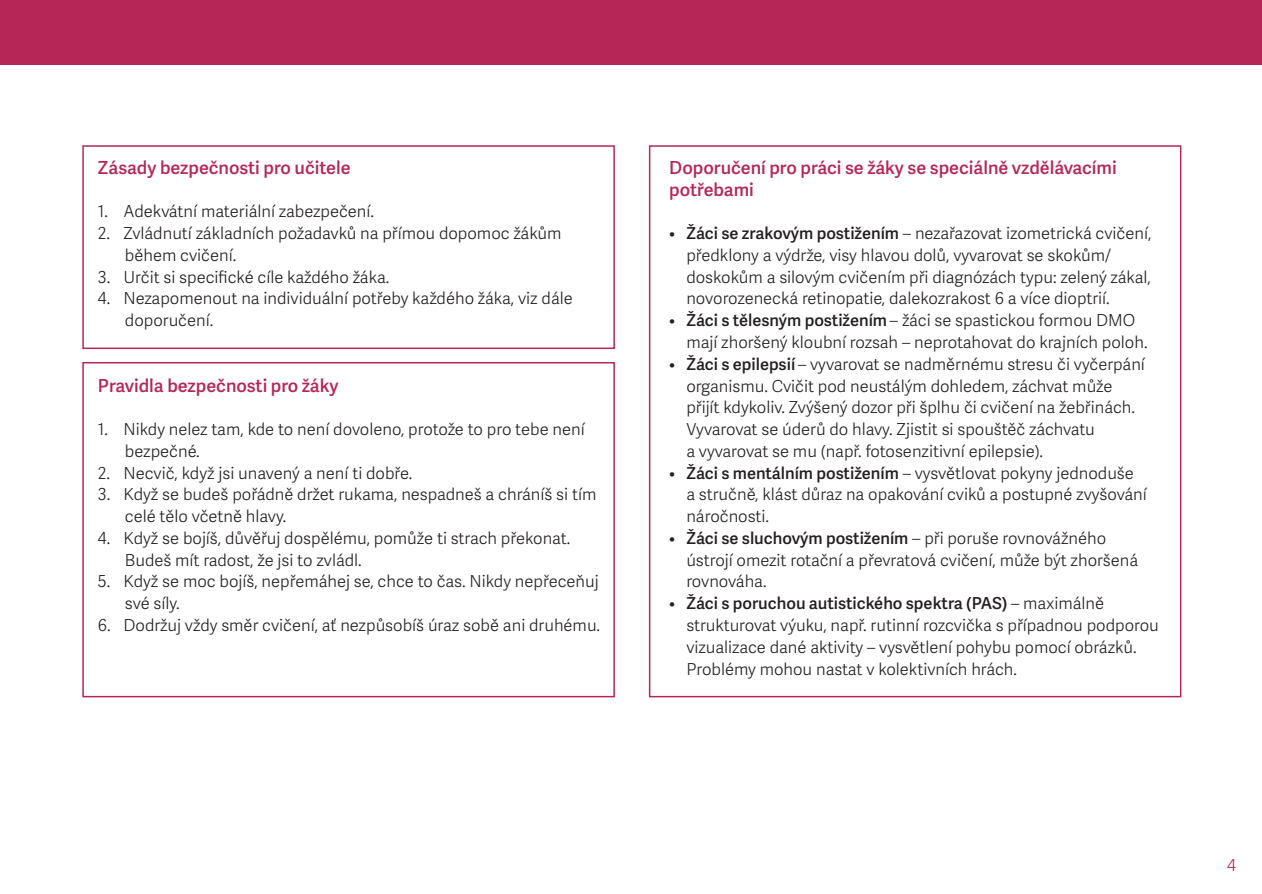
<style>
.page{position:relative;width:1262px;height:894px;background:#fff}
.page>*{position:absolute;margin:0;border:0;box-sizing:border-box;transform-origin:0 0}
.t1{font:600 18px/21.8px "Adelle Sans";color:#b62657}
.t2{font:300 16.5px/21.8px "Adelle Sans";color:#231f20}
.t3{font:300 16.5px "Adelle Sans";color:#b62657}
.s1{font-weight:600}
</style>
<div class="page">
<div style="left:0;top:0;width:1261px;height:65px;background:#b62657"></div>
<div style="left:82px;top:145px;width:533px;height:204px;border:2px solid #b62657"></div>
<div style="left:82px;top:362px;width:533px;height:335px;border:2px solid #b62657"></div>
<div style="left:649px;top:145px;width:532px;height:552px;border:2px solid #b62657"></div>
<p class="t1" style="left:98px;top:156px;width:254px">Zásady bezpečnosti pro učitele</p>
<p class="t2" style="left:98px;top:200px;width:278px">1. Adekvátní materiální zabezpečení.</p>
<p class="t2" style="left:125px;top:222px;width:438px;text-indent:-27px">2. Zvládnutí základních požadavků na přímou dopomoc žákům během cvičení.</p>
<p class="t2" style="left:98px;top:265px;width:293px">3. Určit si specifické cíle každého žáka.</p>
<p class="t2" style="left:125px;top:287px;width:449px;text-indent:-27px">4. Nezapomenout na individuální potřeby každého žáka, viz dále doporučení.</p>
<p class="t1" style="left:98px;top:373px;width:242px">Pravidla bezpečnosti pro žáky</p>
<p class="t2" style="left:125px;top:417px;width:461px;text-indent:-27px">1. Nikdy nelez tam, kde to není dovoleno, protože to pro tebe není bezpečné.</p>
<p class="t2" style="left:98px;top:461px;width:316px">2. Necvič, když jsi unavený a není ti dobře.</p>
<p class="t2" style="left:125px;top:483px;width:473px;text-indent:-27px">3. Když se budeš pořádně držet rukama, nespadneš a chráníš si tím celé tělo včetně hlavy.</p>
<p class="t2" style="left:125px;top:526px;width:447px;text-indent:-27px">4. Když se bojíš, důvěřuj dospělému, pomůže ti strach překonat.<br>Budeš mít radost, že jsi to zvládl.</p>
<p class="t2" style="left:125px;top:570px;width:475px;text-indent:-27px">5. Když se moc bojíš, nepřemáhej se, chce to čas. Nikdy nepřeceňuj své síly.</p>
<p class="t2" style="left:98px;top:613px;width:503px">6. Dodržuj vždy směr cvičení, ať nezpůsobíš úraz sobě ani druhému.</p>
<p class="t1" style="left:669px;top:156px;width:449px">Doporučení pro práci se žáky se speciálně vzdělávacími potřebami</p>
<p class="t2" style="left:686px;top:222px;width:466px;text-indent:-17px">• <span class="s1">Žáci se zrakovým postižením</span> – nezařazovat izometrická cvičení, předklony a výdrže, visy hlavou dolů, vyvarovat se skokům/ doskokům a silovým cvičením při diagnózách typu: zelený zákal, novorozenecká retinopatie, dalekozrakost 6 a více dioptrií.</p>
<p class="t2" style="left:686px;top:309px;width:462px;text-indent:-17px">• <span class="s1">Žáci s tělesným postižením</span> – žáci se spastickou formou DMO mají zhoršený kloubní rozsah – neprotahovat do krajních poloh.</p>
<p class="t2" style="left:686px;top:352px;width:460px;text-indent:-17px">• <span class="s1">Žáci s epilepsií</span> – vyvarovat se nadměrnému stresu či vyčerpání organismu. Cvičit pod neustálým dohledem, záchvat může přijít kdykoliv. Zvýšený dozor při šplhu či cvičení na žebřinách.<br>Vyvarovat se úderů do hlavy. Zjistit si spouštěč záchvatu<br>a vyvarovat se mu (např. fotosenzitivní epilepsie).</p>
<p class="t2" style="left:686px;top:461px;width:462px;text-indent:-17px">• <span class="s1">Žáci s mentálním postižením</span> – vysvětlovat pokyny jednoduše a stručně, klást důraz na opakování cviků a postupné zvyšování náročnosti.</p>
<p class="t2" style="left:686px;top:526px;width:453px;text-indent:-17px">• <span class="s1">Žáci se sluchovým postižením</span> – při poruše rovnovážného ústrojí omezit rotační a převratová cvičení, může být zhoršená rovnováha.</p>
<p class="t2" style="left:686px;top:591px;width:474px;text-indent:-17px">• <span class="s1">Žáci s poruchou autistického spektra (PAS)</span> – maximálně strukturovat výuku, např. rutinní rozcvička s případnou podporou vizualizace dané aktivity – vysvětlení pohybu pomocí obrázků.<br>Problémy mohou nastat v kolektivních hrách.</p>
<p class="t3" style="left:1227px;top:852px;width:10px">4</p>
</div>
